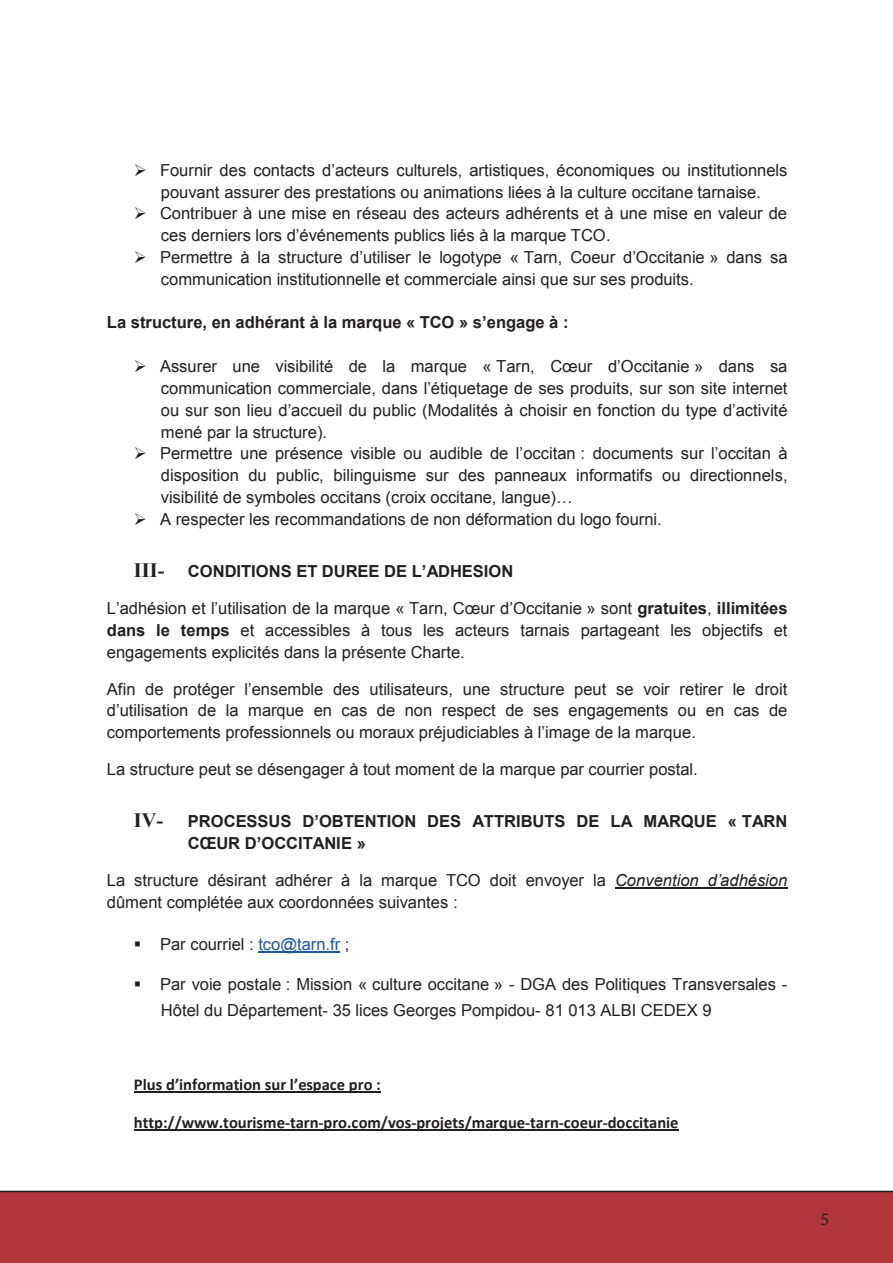
<style>
.page{position:relative;width:893px;height:1263px;background:#fff}
.page>*{position:absolute;margin:0;border:0;box-sizing:border-box;transform-origin:0 0}
.t1{font:18px "Minion Pro";color:#231f20}
.t2{font:16.5px/21.9px "Arial";color:#231f20}
.t3{font:700 16.5px/21.8px "Arial";color:#231f20}
.t4{font:700 16.5px "Calibri";letter-spacing:-.005em;color:#231f20}
.s1{font-family:"Times New Roman";font-size:20.4px}
.s2{font-weight:700}
.s3{font-style:italic}
.s4{color:#1e56a6}
</style>
<div class="page">
<div style="left:0;top:1191px;width:893px;height:72px;background:#b1373a"></div>
<hr style="left:615px;top:888px;width:172px;height:1px;background:#231f20">
<hr style="left:258px;top:952px;width:82px;height:1px;background:#1e56a6">
<hr style="left:134px;top:1091px;width:247px;height:1px;background:#231f20">
<hr style="left:134px;top:1129px;width:544px;height:2px;background:#231f20">
<p class="t2" style="left:134px;top:159px;width:655px;text-align:center">➢ Fournir des contacts d’acteurs culturels, artistiques, économiques ou institutionnels pouvant assurer des prestations ou animations liées à la culture occitane tarnaise.</p>
<p class="t2" style="left:161px;top:203px;width:628px;text-indent:-27px">➢ Contribuer à une mise en réseau des acteurs adhérents et à une mise en valeur de ces derniers lors d’événements publics liés à la marque TCO.</p>
<p class="t2" style="left:161px;top:246px;width:628px;text-indent:-27px">➢ Permettre à la structure d’utiliser le logotype « Tarn, Coeur d’Occitanie » dans sa communication institutionnelle et commerciale ainsi que sur ses produits.</p>
<p class="t3" style="left:107px;top:312px;width:463px">La structure, en adhérant à la marque « TCO » s’engage à :</p>
<p class="t2" style="left:161px;top:355px;width:628px;text-align:justify;text-indent:-27px">➢ Assurer une visibilité de la marque « Tarn, Cœur d’Occitanie » dans sa communication commerciale, dans l’étiquetage de ses produits, sur son site internet ou sur son lieu d’accueil du public (Modalités à choisir en fonction du type d’activité mené par la structure).</p>
<p class="t2" style="left:161px;top:443px;width:628px;text-align:justify;text-indent:-27px">➢ Permettre une présence visible ou audible de l’occitan : documents sur l’occitan à disposition du public, bilinguisme sur des panneaux informatifs ou directionnels, visibilité de symboles occitans (croix occitane, langue)…</p>
<p class="t2" style="left:134px;top:508px;width:529px">➢ A respecter les recommandations de non déformation du logo fourni.</p>
<p class="t3" style="left:134px;top:561px;width:381px"><span class="s1">III-</span> CONDITIONS ET DUREE DE L’ADHESION</p>
<p class="t2" style="left:107px;top:597px;width:682px;text-align:justify">L’adhésion et l’utilisation de la marque « Tarn, Cœur d’Occitanie » sont <span class="s2">gratuites</span>, <span class="s2">illimitées dans le temps</span> et accessibles à tous les acteurs tarnais partageant les objectifs et engagements explicités dans la présente Charte.</p>
<p class="t2" style="left:107px;top:678px;width:682px;text-align:justify">Afin de protéger l’ensemble des utilisateurs, une structure peut se voir retirer le droit d’utilisation de la marque en cas de non respect de ses engagements ou en cas de comportements professionnels ou moraux préjudiciables à l’image de la marque.</p>
<p class="t2" style="left:107px;top:758px;width:592px">La structure peut se désengager à tout moment de la marque par courrier postal.</p>
<p class="t3" style="left:188px;top:811px;width:601px;text-indent:-54px"><span class="s1">IV-</span> PROCESSUS D’OBTENTION DES ATTRIBUTS DE LA MARQUE « TARN<br>CŒUR D’OCCITANIE »</p>
<p class="t2" style="left:107px;top:869px;width:682px">La structure désirant adhérer à la marque TCO doit envoyer la <span class="s3">Convention d’adhésion </span>dûment complétée aux coordonnées suivantes :</p>
<p class="t2" style="left:134px;top:933px;width:217px">▪ Par courriel : <span class="s4">tco@tarn.fr</span> ;</p>
<p class="t2" style="left:161px;top:972px;width:628px;line-height:25.5px;text-indent:-27px">▪ Par voie postale : Mission « culture occitane » - DGA des Politiques Transversales -<br>Hôtel du Département- 35 lices Georges Pompidou- 81 013 ALBI CEDEX 9</p>
<p class="t4" style="left:134px;top:1072px;width:248px">Plus d’information sur l’espace pro :</p>
<p class="t4" style="left:134px;top:1111px;width:546px">http://www.tourisme-tarn-pro.com/vos-projets/marque-tarn-coeur-doccitanie</p>
<p class="t1" style="left:820px;top:1207px;width:10px">5</p>
</div>
